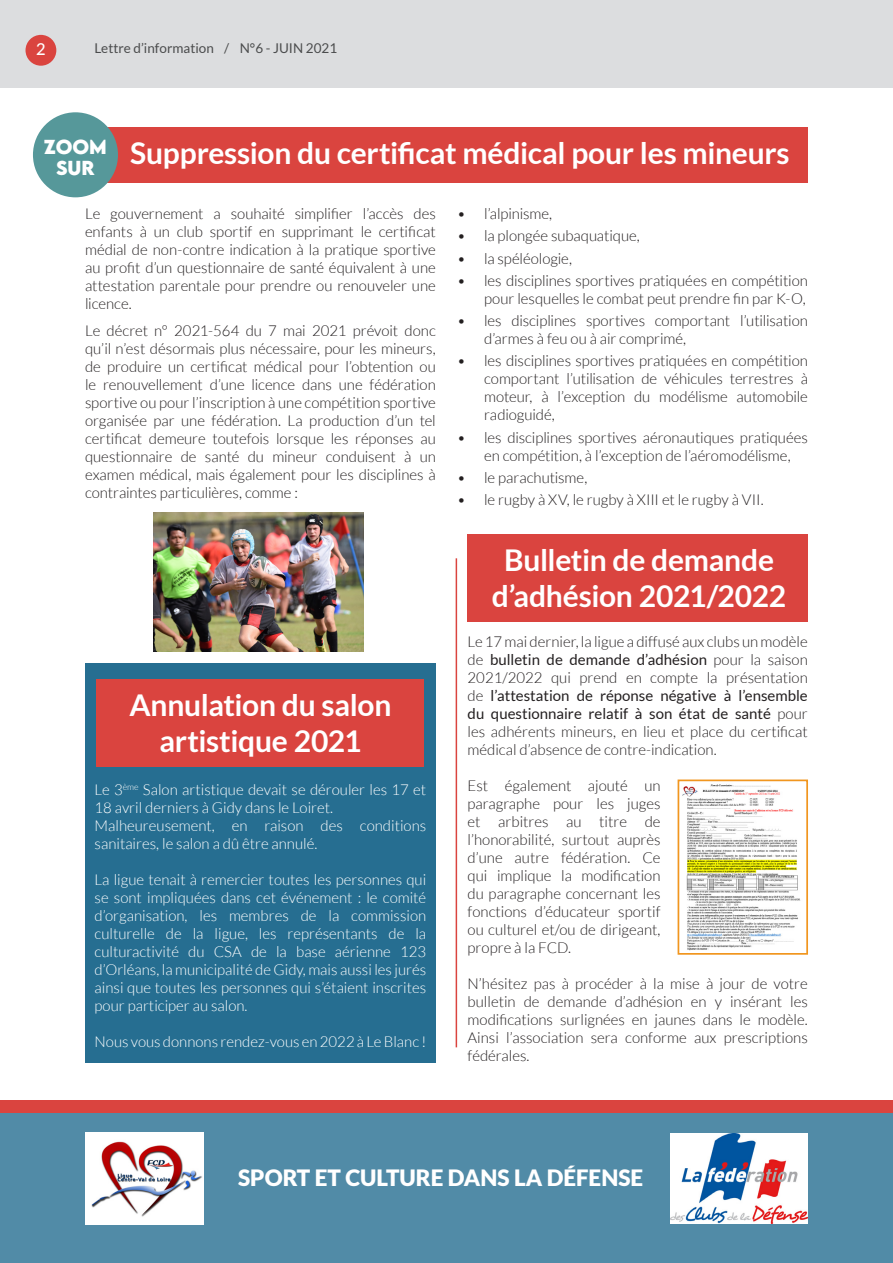
<style>
.page{position:relative;width:893px;height:1263px;background:#fff}
.page>*{position:absolute;margin:0;border:0;box-sizing:border-box;transform-origin:0 0}
.t1{font:700 30px/36px "Lato";letter-spacing:-.01em;color:#fff;text-align:center}
.t2{font:900 22.5px "Lato";color:#fff}
.t3{font:700 18px "LEMONMILK";color:#fff}
.t4{font:500 16.5px "Lato";color:#fff}
.Body_Text{font:300 15px/18px "Lato";color:#231f20;text-align:justify}
.t5{font:300 15px/18px "Lato";color:#fff}
.t6{font:13.5px "Lato";color:#4b4c4d}
.s1{font-weight:400}
</style>
<div class="page">
<div style="left:0;top:1101px;width:893px;height:162px;background:#518ba7"></div>
<img style="left:671px;top:1134px;width:137px;height:89px">
<img style="left:85px;top:1133px;width:118px;height:91px">
<div style="left:0;top:1100px;width:893px;height:13px;background:#da443f"></div>
<div style="left:0;top:0;width:893px;height:88px;background:#dcdddf"></div>
<div style="left:26px;top:35px;width:30px;height:31px;background:#da443f;border-radius:50%"></div>
<div style="left:85px;top:663px;width:351px;height:400px;background:#266e91"></div>
<div style="left:85px;top:127px;width:723px;height:55px;background:#da443f"></div>
<div style="left:33px;top:112px;width:85px;height:85px;background:#56989a;border-radius:50%"></div>
<img style="left:153px;top:512px;width:211px;height:140px">
<div style="left:97px;top:679px;width:327px;height:88px;background:#da443f"></div>
<div style="left:468px;top:534px;width:340px;height:88px;background:#da443f"></div>
<img style="left:682px;top:784px;width:119px;height:167px">
<div style="left:678px;top:779px;width:130px;height:176px;border:2px solid #f1961f"></div>
<hr style="left:456px;top:558px;width:1px;height:489px;background:#da443f">
<p class="t4" style="left:36px;top:37px;width:11px">2</p>
<p class="t6" style="left:95px;top:40px;width:244px">Lettre d’information / N°6 - JUIN 2021</p>
<p class="t3" style="left:44px;top:134px;width:64px">ZOOM</p>
<p class="t3" style="left:56px;top:156px;width:40px">SUR</p>
<p class="Body_Text" style="left:85px;top:205px;width:352px">Le gouvernement a souhaité simplifier l’accès des enfants à un club sportif en supprimant le certificat médial de non-contre indication à la pratique sportive au profit d’un questionnaire de santé équivalent à une attestation parentale pour prendre ou renouveler une licence.</p>
<p class="Body_Text" style="left:85px;top:321px;width:352px">Le décret n° 2021-564 du 7 mai 2021 prévoit donc qu’il n’est désormais plus nécessaire, pour les mineurs, de produire un certificat médical pour l’obtention ou le renouvellement d’une licence dans une fédération sportive ou pour l’inscription à une compétition sportive organisée par une fédération. La production d’un tel certificat demeure toutefois lorsque les réponses au questionnaire de santé du mineur conduisent à un examen médical, mais également pour les disciplines à contraintes particulières, comme :</p>
<p class="t1" style="left:130px;top:135px;width:661px">Suppression du certificat médical pour les mineurs</p>
<p class="Body_Text" style="left:457px;top:205px;width:97px">• l’alpinisme,</p>
<p class="Body_Text" style="left:457px;top:227px;width:184px">• la plongée subaquatique,</p>
<p class="Body_Text" style="left:457px;top:249px;width:116px">• la spéléologie,</p>
<p class="Body_Text" style="left:457px;top:271px;width:352px;text-align:right">• les disciplines sportives pratiquées en compétition pour lesquelles le combat peut prendre fin par K-O,</p>
<p class="Body_Text" style="left:484px;top:312px;width:325px;text-indent:-27px">• les disciplines sportives comportant l’utilisation d’armes à feu ou à air comprimé,</p>
<p class="Body_Text" style="left:484px;top:352px;width:325px;text-indent:-27px">• les disciplines sportives pratiquées en compétition comportant l’utilisation de véhicules terrestres à moteur, à l’exception du modélisme automobile radioguidé,</p>
<p class="Body_Text" style="left:484px;top:428px;width:325px;text-indent:-27px">• les disciplines sportives aéronautiques pratiquées en compétition, à l’exception de l’aéromodélisme,</p>
<p class="Body_Text" style="left:457px;top:468px;width:132px">• le parachutisme,</p>
<p class="Body_Text" style="left:457px;top:491px;width:308px">• le rugby à XV, le rugby à XIII et le rugby à VII.</p>
<p class="t1" style="left:129px;top:686px;width:264px">Annulation du salon artistique 2021</p>
<p class="t5" style="left:95px;top:780px;width:333px">Le 3<sup>ème</sup> Salon artistique devait se dérouler les 17 et<br>18 avril derniers à Gidy dans le Loiret.</p>
<p class="t5" style="left:95px;top:816px;width:333px">Malheureusement, en raison des conditions sanitaires, le salon a dû être annulé.</p>
<p class="t5" style="left:95px;top:870px;width:333px;text-align:justify">La ligue tenait à remercier toutes les personnes qui se sont impliquées dans cet événement : le comité d’organisation, les membres de la commission culturelle de la ligue, les représentants de la culturactivité du CSA de la base aérienne 123 d’Orléans, la municipalité de Gidy, mais aussi les jurés ainsi que toutes les personnes qui s’étaient inscrites pour participer au salon.</p>
<p class="t5" style="left:95px;top:1032px;width:333px">Nous vous donnons rendez-vous en 2022 à Le Blanc !</p>
<p class="t1" style="left:492px;top:541px;width:296px">Bulletin de demande d’adhésion 2021/2022</p>
<p class="Body_Text" style="left:468px;top:633px;width:342px">Le 17 mai dernier, la ligue a diffusé aux clubs un modèle de <span class="s1">bulletin de demande d’adhésion</span> pour la saison 2021/2022 qui prend en compte la présentation de <span class="s1">l’attestation de réponse négative à l’ensemble du questionnaire relatif à son état de santé</span> pour les adhérents mineurs, en lieu et place du certificat médical d’absence de contre-indication.</p>
<p class="Body_Text" style="left:468px;top:777px;width:194px">Est également ajouté un paragraphe pour les juges et arbitres au titre de l’honorabilité, surtout auprès d’une autre fédération. Ce qui implique la modification du paragraphe concernant les fonctions d’éducateur sportif ou culturel et/ou de dirigeant, propre à la FCD.</p>
<p class="Body_Text" style="left:468px;top:975px;width:342px">N’hésitez pas à procéder à la mise à jour de votre bulletin de demande d’adhésion en y insérant les modifications surlignées en jaunes dans le modèle.<br>Ainsi l’association sera conforme aux prescriptions fédérales.</p>
<p class="t2" style="left:238px;top:1165px;width:407px">SPORT ET CULTURE DANS LA DÉFENSE</p>
</div>
